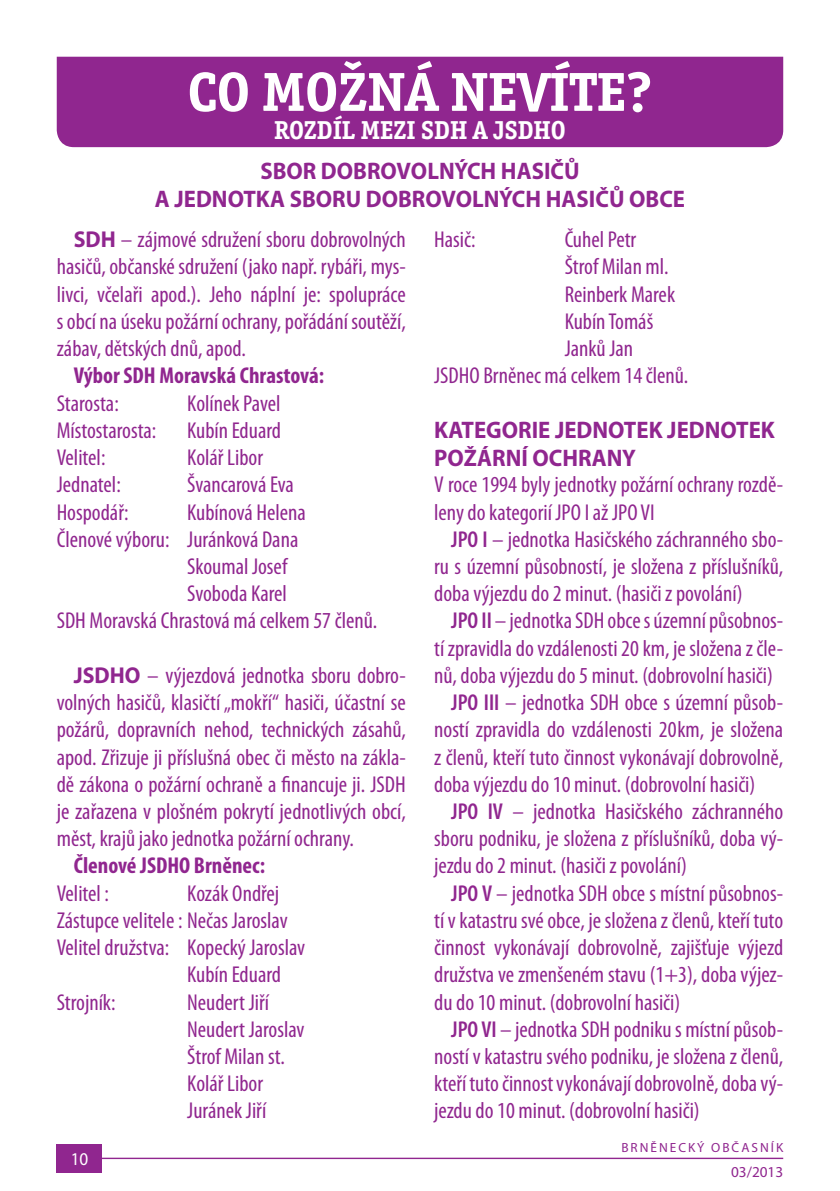
<style>
.page{position:relative;width:840px;height:1191px;background:#fff}
.page>*{position:absolute;margin:0;border:0;box-sizing:border-box;transform-origin:0 0}
.t1{font:700 55px "Officina Serif Itc TOT";color:#fff;scale:1.05 1}
.t2{font:700 26px "Officina Serif Itc TOT";color:#fff}
.t3{font:700 24px/28px "Myriad Pro";color:#90268f;scale:.95 1}
.t4{font:condensed 23px/27.2px "Myriad Pro";color:#90268f;text-align:justify}
.t5{font:700 condensed 23px "Myriad Pro";color:#90268f}
.t6{font:18px "Myriad Pro";color:#fff;scale:.95 1}
.t7{font:15.2px "Myriad Pro";color:#90268f}
.t8{font:13.2px "Myriad Pro";letter-spacing:.15em;color:#90268f}
.s1{font-weight:700;font-stretch:normal}
.s2{font-weight:600}
</style>
<div class="page">
<hr style="left:58px;top:1157px;width:724px;height:2px;background:#90268f">
<div style="left:57px;top:1144px;width:45px;height:28px;background:#90268f"></div>
<div style="left:57px;top:57px;width:725px;height:90px;background:#90268f"></div>
<h1 class="t1" style="left:187px;top:58px;width:444px">CO MOŽNÁ NEVÍTE?</h1>
<p class="t2" style="left:274px;top:114px;width:293px">ROZDÍL MEZI SDH A JSDHO</p>
<p class="t3" style="left:155px;top:158px;width:559px;text-align:center">SBOR DOBROVOLNÝCH HASIČŮ<br>A JEDNOTKA SBORU DOBROVOLNÝCH HASIČŮ OBCE</p>
<p class="t4" style="left:57px;top:226px;width:350px;text-indent:17px"><span class="s1">SDH</span> – zájmové sdružení sboru dobrovolných hasičů, občanské sdružení (jako např. rybáři, mys&shy;livci, včelaři apod.). Jeho náplní je: spolupráce s obcí na úseku požární ochrany, pořádání soutěží, zábav, dětských dnů, apod.</p>
<p class="t5" style="left:74px;top:363px;width:252px">Výbor SDH Moravská Chrastová:</p>
<p class="t4" style="left:57px;top:390px;width:63px">Starosta:</p>
<p class="t4" style="left:187px;top:390px;width:95px">Kolínek Pavel</p>
<p class="t4" style="left:57px;top:417px;width:101px">Místostarosta:</p>
<p class="t4" style="left:187px;top:417px;width:95px">Kubín Eduard</p>
<p class="t4" style="left:57px;top:444px;width:50px">Velitel:</p>
<p class="t4" style="left:187px;top:444px;width:77px">Kolář Libor</p>
<p class="t4" style="left:57px;top:471px;width:65px">Jednatel:</p>
<p class="t4" style="left:187px;top:471px;width:108px">Švancarová Eva</p>
<p class="t4" style="left:57px;top:499px;width:73px">Hospodář:</p>
<p class="t4" style="left:187px;top:499px;width:120px">Kubínová Helena</p>
<p class="t4" style="left:57px;top:526px;width:243px">Členové výboru: Juránková Dana</p>
<p class="t4" style="left:187px;top:553px;width:101px">Skoumal Josef</p>
<p class="t4" style="left:187px;top:580px;width:101px">Svoboda Karel</p>
<p class="t4" style="left:57px;top:607px;width:322px">SDH Moravská Chrastová má celkem 57 členů.</p>
<p class="t4" style="left:57px;top:662px;width:350px;text-indent:17px"><span class="s1">JSDHO</span> – výjezdová jednotka sboru dobro&shy;volných hasičů, klasičtí „mokří“ hasiči, účastní se požárů, dopravních nehod, technických zásahů, apod. Zřizuje ji příslušná obec či město na zákla&shy;dě zákona o požární ochraně a financuje ji. JSDH je zařazena v plošném pokrytí jednotlivých obcí, měst, krajů jako jednotka požární ochrany.</p>
<p class="t5" style="left:74px;top:853px;width:193px">Členové JSDHO Brněnec:</p>
<p class="t4" style="left:57px;top:880px;width:54px">Velitel :</p>
<p class="t4" style="left:187px;top:880px;width:93px">Kozák Ondřej</p>
<p class="t4" style="left:57px;top:907px;width:232px">Zástupce velitele : Nečas Jaroslav</p>
<p class="t4" style="left:57px;top:934px;width:250px">Velitel družstva: Kopecký Jaroslav</p>
<p class="t4" style="left:187px;top:961px;width:95px">Kubín Eduard</p>
<p class="t4" style="left:57px;top:988px;width:60px">Strojník:</p>
<p class="t4" style="left:187px;top:988px;width:119px;text-align:left">Neudert Jiří<br>Neudert Jaroslav<br>Štrof Milan st.<br>Kolář Libor<br>Juránek Jiří</p>
<p class="t6" style="left:71px;top:1149px;width:20px">10</p>
<p class="t4" style="left:434px;top:226px;width:43px">Hasič:</p>
<p class="t4" style="left:564px;top:226px;width:73px">Čuhel Petr</p>
<p class="t4" style="left:564px;top:254px;width:105px">Štrof Milan ml.</p>
<p class="t4" style="left:564px;top:281px;width:112px">Reinberk Marek</p>
<p class="t4" style="left:564px;top:308px;width:90px">Kubín Tomáš</p>
<p class="t4" style="left:564px;top:335px;width:70px">Janků Jan</p>
<p class="t4" style="left:434px;top:363px;width:255px">JSDHO Brněnec má celkem 14 členů.</p>
<p class="t3" style="left:434px;top:416px;width:360px">KATEGORIE JEDNOTEK JEDNOTEK<br>POŽÁRNÍ OCHRANY</p>
<p class="t4" style="left:434px;top:471px;width:350px">V roce 1994 byly jednotky požární ochrany rozdě&shy;leny do kategorií JPO I až JPO VI</p>
<p class="t4" style="left:434px;top:526px;width:350px;text-indent:17px"><span class="s2">JPO I</span> – jednotka Hasičského záchranného sbo&shy;ru s územní působností, je složena z příslušníků, doba výjezdu do 2 minut. (hasiči z povolání)</p>
<p class="t4" style="left:451px;top:607px;width:333px"><span class="s2">JPO II</span> – jednotka SDH obce s územní působnos-</p>
<p class="t4" style="left:434px;top:635px;width:350px">tí zpravidla do vzdálenosti 20 km, je složena z čle-</p>
<p class="t4" style="left:434px;top:662px;width:340px">nů, doba výjezdu do 5 minut. (dobrovolní hasiči)</p>
<p class="t4" style="left:451px;top:689px;width:333px"><span class="s2">JPO III</span> – jednotka SDH obce s územní působ-</p>
<p class="t4" style="left:434px;top:716px;width:350px">ností zpravidla do vzdálenosti 20 km, je složena</p>
<p class="t4" style="left:434px;top:743px;width:350px">z členů, kteří tuto činnost vykonávají dobrovolně,</p>
<p class="t4" style="left:434px;top:771px;width:322px">doba výjezdu do 10 minut. (dobrovolní hasiči)</p>
<p class="t4" style="left:451px;top:798px;width:333px"><span class="s2">JPO IV</span> – jednotka Hasičského záchranného</p>
<p class="t4" style="left:434px;top:825px;width:350px">sboru podniku, je složena z příslušníků, doba vý-</p>
<p class="t4" style="left:434px;top:852px;width:254px">jezdu do 2 minut. (hasiči z povolání)</p>
<p class="t4" style="left:451px;top:880px;width:333px"><span class="s2">JPO V</span> – jednotka SDH obce s místní působnos-</p>
<p class="t4" style="left:434px;top:907px;width:350px">tí v katastru své obce, je složena z členů, kteří tuto</p>
<p class="t4" style="left:434px;top:934px;width:350px">činnost vykonávají dobrovolně, zajišťuje výjezd</p>
<p class="t4" style="left:434px;top:961px;width:350px">družstva ve zmenšeném stavu (1+3), doba výjez-</p>
<p class="t4" style="left:434px;top:988px;width:247px">du do 10 minut. (dobrovolní hasiči)</p>
<p class="t4" style="left:451px;top:1016px;width:333px"><span class="s2">JPO VI</span> – jednotka SDH podniku s místní působ-</p>
<p class="t4" style="left:434px;top:1043px;width:350px">ností v katastru svého podniku, je složena z členů,</p>
<p class="t4" style="left:434px;top:1070px;width:350px">kteří tuto činnost vykonávají dobrovolně, doba vý-</p>
<p class="t4" style="left:434px;top:1097px;width:267px">jezdu do 10 minut. (dobrovolní hasiči)</p>
<p class="t8" style="left:621px;top:1140px;width:163px">BRNĚNECKÝ OBČASNÍK</p>
<p class="t7" style="left:730px;top:1163px;width:53px">03/2013</p>
</div>
